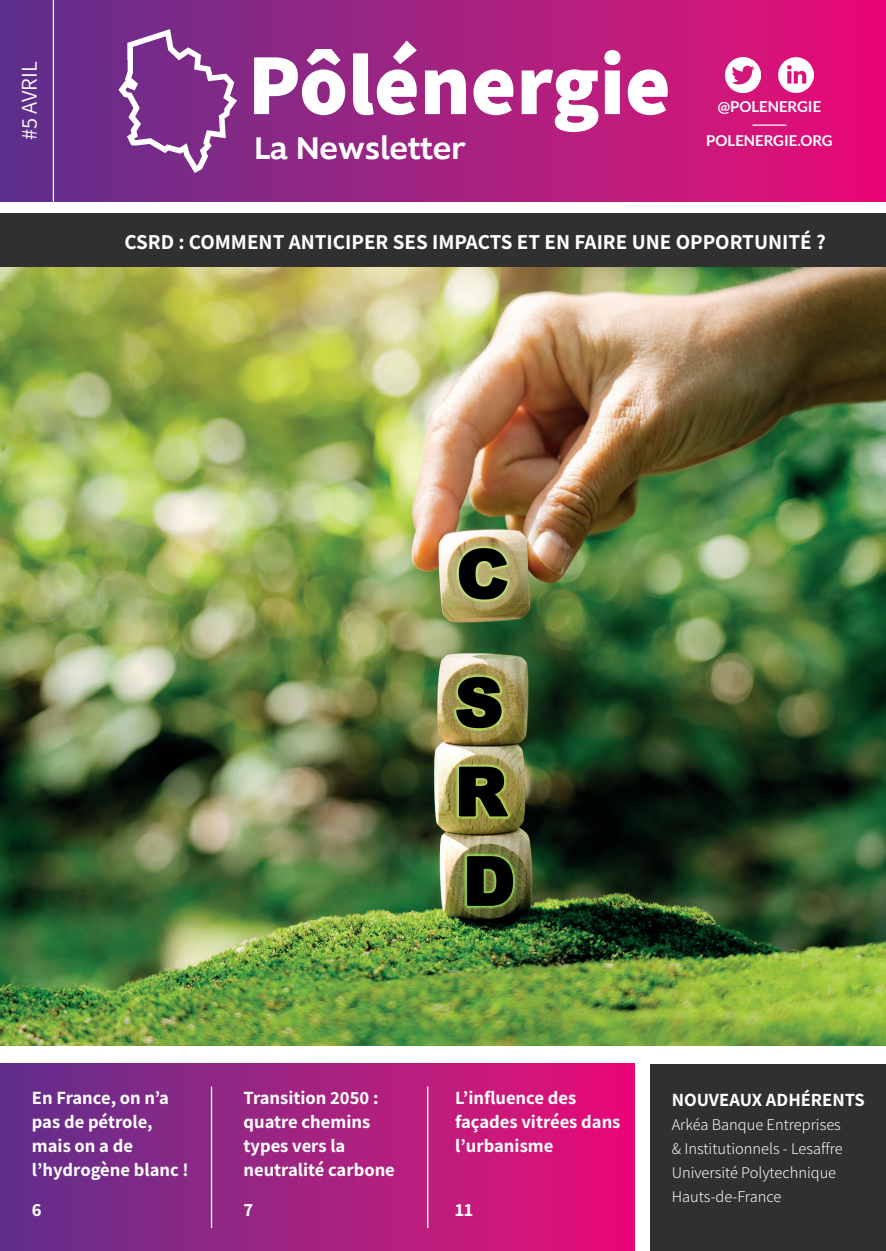
<style>
.page{position:relative;width:886px;height:1251px;background:#fff}
.page>*{position:absolute;margin:0;border:0;box-sizing:border-box;transform-origin:0 0}
.t1{font:500 32.25px "Supra";color:#fff}
.t2{font:22.5px "Assistant";color:#fff}
.t3{font:700 21.25px "Assistant";color:#fff}
.t4{font:700 18.62px/24px "Assistant";color:#fff}
.t5{font:300 16.25px/24px "Assistant";color:#fff}
.t6{font:700 15px "Lato";color:#fff}
</style>
<div class="page">
<div style="left:0;top:0;width:886px;height:202px;background:linear-gradient(to right,#5e338c,#e90e77)"></div>
<div style="left:0;top:213px;width:886px;height:55px;background:#312f30"></div>
<svg style="left:254px;top:49px;width:91px;height:66px"></svg>
<svg style="left:353px;top:40px;width:64px;height:75px"></svg>
<svg style="left:425px;top:69px;width:41px;height:45px"></svg>
<svg style="left:473px;top:69px;width:40px;height:46px"></svg>
<svg style="left:522px;top:69px;width:76px;height:63px"></svg>
<svg style="left:604px;top:50px;width:16px;height:64px"></svg>
<svg style="left:628px;top:69px;width:40px;height:46px"></svg>
<img style="left:115px;top:23px;width:129px;height:161px">
<img style="left:725px;top:57px;width:36px;height:35px">
<img style="left:778px;top:57px;width:35px;height:35px">
<hr style="left:752px;top:124px;width:34px;height:2px;background:#fff">
<hr style="left:53px;top:0;width:1px;height:213px;background:#fff">
<div style="left:0;top:1064px;width:634px;height:187px;background:linear-gradient(to right,#60328c,#e90f77)"></div>
<div style="left:650px;top:1064px;width:236px;height:187px;background:#312f30"></div>
<hr style="left:211px;top:1086px;width:1px;height:142px;background:#fff">
<hr style="left:427px;top:1086px;width:1px;height:142px;background:#fff">
<img style="left:0;top:268px;width:886px;height:777px">
<p class="t2" style="left:14px;top:140px;width:81px;rotate:-90deg">#5 AVRIL</p>
<h1 class="t1" style="left:254px;top:126px;width:213px">La Newsletter</h1>
<p class="t6" style="left:718px;top:98px;width:105px">@POLENERGIE</p>
<p class="t6" style="left:706px;top:132px;width:128px">POLENERGIE.ORG</p>
<p class="t3" style="left:124px;top:227px;width:703px">CSRD : COMMENT ANTICIPER SES IMPACTS ET EN FAIRE UNE OPPORTUNITÉ ?</p>
<p class="t4" style="left:32px;top:1085px;width:158px">En France, on n’a pas de pétrole, mais on a de l’hydrogène blanc !</p>
<p class="t4" style="left:243px;top:1085px;width:153px">Transition 2050 : quatre chemins types vers la neutralité carbone</p>
<p class="t4" style="left:455px;top:1085px;width:167px">L’influence des façades vitrées dans l’urbanisme</p>
<p class="t4" style="left:672px;top:1087px;width:195px">NOUVEAUX ADHÉRENTS</p>
<p class="t5" style="left:672px;top:1112px;width:172px">Arkéa Banque Entreprises &amp; Institutionnels - Lesaffre<br>Université Polytechnique<br>Hauts-de-France</p>
<p class="t4" style="left:32px;top:1197px;width:11px">6</p>
<p class="t4" style="left:243px;top:1197px;width:11px">7</p>
<p class="t4" style="left:455px;top:1197px;width:19px">11</p>
</div>
